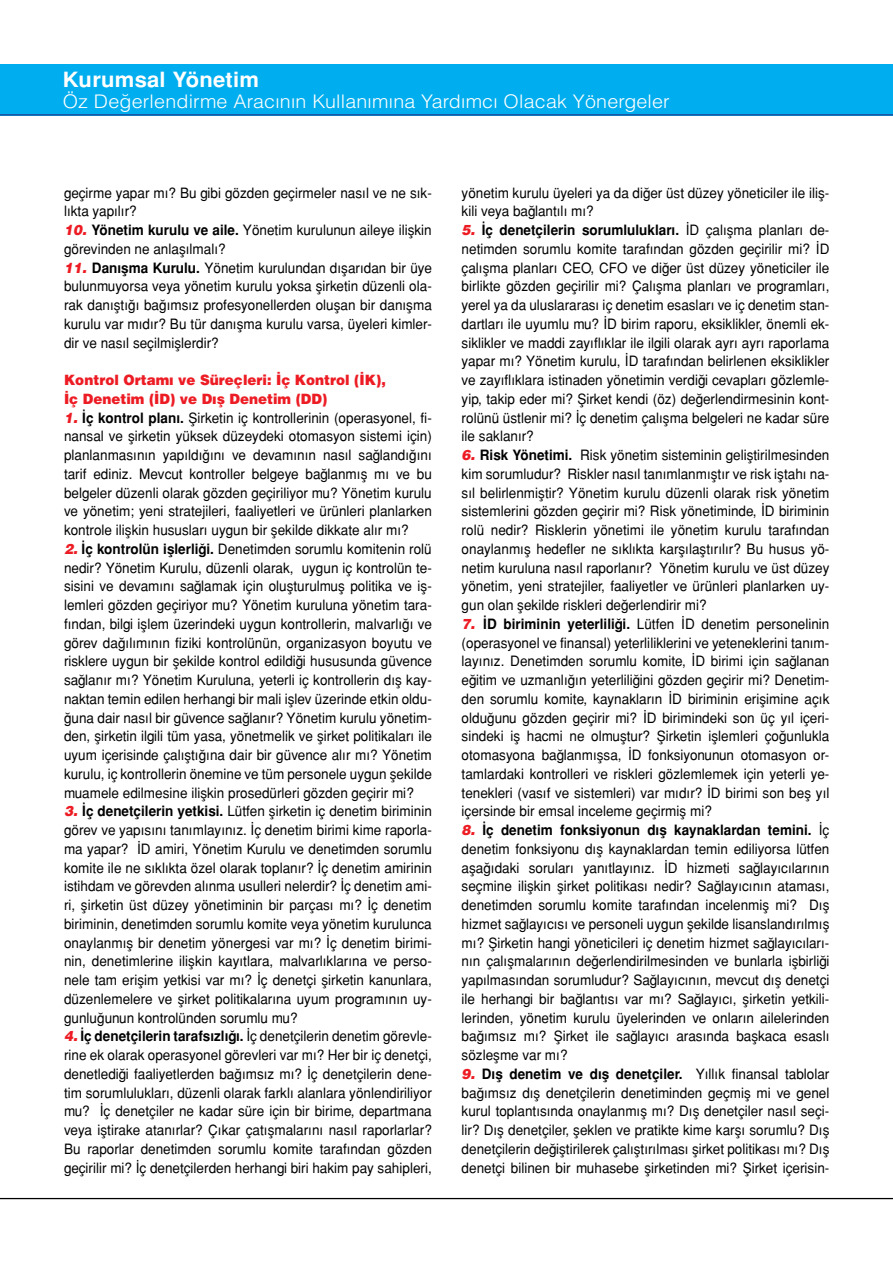
<style>
.page{position:relative;width:893px;height:1263px;background:#fff}
.page>*{position:absolute;margin:0;border:0;box-sizing:border-box;transform-origin:0 0}
.t1{font:700 21px "Helvetica Tr";letter-spacing:.01em;color:#fff;scale:1.05 1}
.t2{font:18.75px "Helvetica Light Normal Tr";letter-spacing:.01em;color:#fff;scale:1.05 1}
.t3{font:14.25px/18.8px "Helvetica Normal Tr";color:#000;text-align:justify;scale:.95 1}
.t4{font:700 14.25px "Helvetica Tr";color:#000;scale:.95 1}
.t5{font:14.25px/18.8px "Helvetica Black Tr";color:#ed1c24;scale:.95 1}
.s1{font-family:"Helvetica Black Italic Tr";color:#ed1c24}
.s2{font-family:"Helvetica Tr";font-weight:700}
.s3{font-family:"Helvetica Black Italic Tr";font-weight:400;color:#ed1c24}
.s4{font-family:"Helvetica Normal Tr";font-weight:400}
</style>
<div class="page">
<hr style="left:0;top:1198px;width:893px;height:1px;background:#000">
<div style="left:0;top:64px;width:892px;height:51px;background:#00aeef"></div>
<hr style="left:0;top:114px;width:893px;height:1px;background:#25408f">
<h1 class="t1" style="left:63px;top:67px;width:189px">Kurumsal Yönetim</h1>
<h2 class="t2" style="left:63px;top:89px;width:580px">Öz Değerlendirme Aracının Kullanımına Yardımcı Olacak Yönergeler</h2>
<p class="t3" style="left:64px;top:183px;width:389px">geçirme yapar mı? Bu gibi gözden geçirmeler nasıl ve ne sık&shy;lıkta yapılır?</p>
<p class="t3" style="left:64px;top:221px;width:389px"><span class="s1">10.</span> <span class="s2">Yönetim kurulu ve aile.</span> Yönetim kurulunun aileye ilişkin görevinden ne anlaşılmalı?</p>
<p class="t3" style="left:64px;top:258px;width:389px"><span class="s1">11.</span> <span class="s2">Danışma Kurulu.</span> Yönetim kurulundan dışarıdan bir üye bulunmuyorsa veya yönetim kurulu yoksa şirketin düzenli ola&shy;rak danıştığı bağımsız profesyonellerden oluşan bir danışma kurulu var mıdır? Bu tür danışma kurulu varsa, üyeleri kimler&shy;dir ve nasıl seçilmişlerdir?</p>
<p class="t5" style="left:64px;top:370px;width:340px">Kontrol Ortamı ve Süreçleri: İç Kontrol (İK),<br>İç Denetim (İD) ve Dış Denetim (DD)</p>
<p class="t3" style="left:64px;top:408px;width:389px"><span class="s1">1.</span> <span class="s2">İç kontrol planı.</span> Şirketin iç kontrollerinin (operasyonel, fi&shy;nansal ve şirketin yüksek düzeydeki otomasyon sistemi için) planlanmasının yapıldığını ve devamının nasıl sağlandığını tarif ediniz. Mevcut kontroller belgeye bağlanmış mı ve bu belgeler düzenli olarak gözden geçiriliyor mu? Yönetim kurulu ve yönetim; yeni stratejileri, faaliyetleri ve ürünleri planlarken kontrole ilişkin hususları uygun bir şekilde dikkate alır mı?</p>
<p class="t3" style="left:64px;top:539px;width:389px"><span class="s1">2.</span> <span class="s2">İç kontrolün işlerliği.</span> Denetimden sorumlu komitenin rolü nedir? Yönetim Kurulu, düzenli olarak, uygun iç kontrolün te&shy;sisini ve devamını sağlamak için oluşturulmuş politika ve iş&shy;lemleri gözden geçiriyor mu? Yönetim kuruluna yönetim tara&shy;fından, bilgi işlem üzerindeki uygun kontrollerin, malvarlığı ve görev dağılımının fiziki kontrolünün, organizasyon boyutu ve risklere uygun bir şekilde kontrol edildiği hususunda güvence sağlanır mı? Yönetim Kuruluna, yeterli iç kontrollerin dış kay&shy;naktan temin edilen herhangi bir mali işlev üzerinde etkin oldu&shy;ğuna dair nasıl bir güvence sağlanır? Yönetim kurulu yönetim&shy;den, şirketin ilgili tüm yasa, yönetmelik ve şirket politikaları ile uyum içerisinde çalıştığına dair bir güvence alır mı? Yönetim kurulu, iç kontrollerin önemine ve tüm personele uygun şekilde muamele edilmesine ilişkin prosedürleri gözden geçirir mi?</p>
<p class="t3" style="left:64px;top:802px;width:389px"><span class="s1">3.</span> <span class="s2">İç denetçilerin yetkisi.</span> Lütfen şirketin iç denetim biriminin görev ve yapısını tanımlayınız. İç denetim birimi kime raporla&shy;ma yapar? İD amiri, Yönetim Kurulu ve denetimden sorumlu komite ile ne sıklıkta özel olarak toplanır? İç denetim amirinin istihdam ve görevden alınma usulleri nelerdir? İç denetim ami&shy;ri, şirketin üst düzey yönetiminin bir parçası mı? İç denetim biriminin, denetimden sorumlu komite veya yönetim kurulunca onaylanmış bir denetim yönergesi var mı? İç denetim birimi&shy;nin, denetimlerine ilişkin kayıtlara, malvarlıklarına ve perso&shy;nele tam erişim yetkisi var mı? İç denetçi şirketin kanunlara, düzenlemelere ve şirket politikalarına uyum programının uy&shy;gunluğunun kontrolünden sorumlu mu?</p>
<p class="t3" style="left:64px;top:1027px;width:389px"><span class="s1">4.</span> <span class="s2">İç denetçilerin tarafsızlığı.</span> İç denetçilerin denetim görevle&shy;rine ek olarak operasyonel görevleri var mı? Her bir iç denetçi, denetlediği faaliyetlerden bağımsız mı? İç denetçilerin dene&shy;tim sorumlulukları, düzenli olarak farklı alanlara yönlendiriliyor mu? İç denetçiler ne kadar süre için bir birime, departmana veya iştirake atanırlar? Çıkar çatışmalarını nasıl raporlarlar?<br>Bu raporlar denetimden sorumlu komite tarafından gözden geçirilir mi? İç denetçilerden herhangi biri hakim pay sahipleri,</p>
<p class="t3" style="left:462px;top:183px;width:389px">yönetim kurulu üyeleri ya da diğer üst düzey yöneticiler ile iliş&shy;kili veya bağlantılı mı?</p>
<p class="t4" style="left:462px;top:221px;width:389px"><span class="s3">5.</span> İç denetçilerin sorumlulukları. <span class="s4">İD çalışma planları de-</span></p>
<p class="t3" style="left:462px;top:239px;width:389px">netimden sorumlu komite tarafından gözden geçirilir mi? İD çalışma planları CEO, CFO ve diğer üst düzey yöneticiler ile birlikte gözden geçirilir mi? Çalışma planları ve programları, yerel ya da uluslararası iç denetim esasları ve iç denetim stan&shy;dartları ile uyumlu mu? İD birim raporu, eksiklikler, önemli ek&shy;siklikler ve maddi zayıflıklar ile ilgili olarak ayrı ayrı raporlama yapar mı? Yönetim kurulu, İD tarafından belirlenen eksiklikler ve zayıflıklara istinaden yönetimin verdiği cevapları gözlemle&shy;yip, takip eder mi? Şirket kendi (öz) değerlendirmesinin kont&shy;rolünü üstlenir mi? İç denetim çalışma belgeleri ne kadar süre ile saklanır?</p>
<p class="t3" style="left:462px;top:446px;width:389px"><span class="s1">6.</span> <span class="s2">Risk Yönetimi.</span> Risk yönetim sisteminin geliştirilmesinden kim sorumludur? Riskler nasıl tanımlanmıştır ve risk iştahı na&shy;sıl belirlenmiştir? Yönetim kurulu düzenli olarak risk yönetim sistemlerini gözden geçirir mi? Risk yönetiminde, İD biriminin rolü nedir? Risklerin yönetimi ile yönetim kurulu tarafından onaylanmış hedefler ne sıklıkta karşılaştırılır? Bu husus yö&shy;netim kuruluna nasıl raporlanır? Yönetim kurulu ve üst düzey yönetim, yeni stratejiler, faaliyetler ve ürünleri planlarken uy&shy;gun olan şekilde riskleri değerlendirir mi?</p>
<p class="t3" style="left:462px;top:614px;width:389px"><span class="s1">7.</span> <span class="s2">İD biriminin yeterliliği.</span> Lütfen İD denetim personelinin (operasyonel ve finansal) yeterliliklerini ve yeteneklerini tanım&shy;layınız. Denetimden sorumlu komite, İD birimi için sağlanan eğitim ve uzmanlığın yeterliliğini gözden geçirir mi? Denetim&shy;den sorumlu komite, kaynakların İD biriminin erişimine açık olduğunu gözden geçirir mi? İD birimindeki son üç yıl içeri&shy;sindeki iş hacmi ne olmuştur? Şirketin işlemleri çoğunlukla otomasyona bağlanmışsa, İD fonksiyonunun otomasyon or&shy;tamlardaki kontrolleri ve riskleri gözlemlemek için yeterli ye&shy;tenekleri (vasıf ve sistemleri) var mıdır? İD birimi son beş yıl içersinde bir emsal inceleme geçirmiş mi?</p>
<p class="t4" style="left:462px;top:821px;width:389px"><span class="s3">8.</span> İç denetim fonksiyonun dış kaynaklardan temini. <span class="s4">İç</span></p>
<p class="t3" style="left:462px;top:839px;width:389px">denetim fonksiyonu dış kaynaklardan temin ediliyorsa lütfen aşağıdaki soruları yanıtlayınız. İD hizmeti sağlayıcılarının seçmine ilişkin şirket politikası nedir? Sağlayıcının ataması, denetimden sorumlu komite tarafından incelenmiş mi? Dış hizmet sağlayıcısı ve personeli uygun şekilde lisanslandırılmış mı? Şirketin hangi yöneticileri iç denetim hizmet sağlayıcıları&shy;nın çalışmalarının değerlendirilmesinden ve bunlarla işbirliği yapılmasından sorumludur? Sağlayıcının, mevcut dış denetçi ile herhangi bir bağlantısı var mı? Sağlayıcı, şirketin yetkili&shy;lerinden, yönetim kurulu üyelerinden ve onların ailelerinden bağımsız mı? Şirket ile sağlayıcı arasında başkaca esaslı sözleşme var mı?</p>
<p class="t4" style="left:462px;top:1065px;width:389px"><span class="s3">9.</span> Dış denetim ve dış denetçiler. <span class="s4">Yıllık finansal tablolar</span></p>
<p class="t3" style="left:462px;top:1083px;width:389px">bağımsız dış denetçilerin denetiminden geçmiş mi ve genel kurul toplantısında onaylanmış mı? Dış denetçiler nasıl seçi&shy;lir? Dış denetçiler, şeklen ve pratikte kime karşı sorumlu? Dış denetçilerin değiştirilerek çalıştırılması şirket politikası mı? Dış denetçi bilinen bir muhasebe şirketinden mi? Şirket içerisin-</p>
</div>
